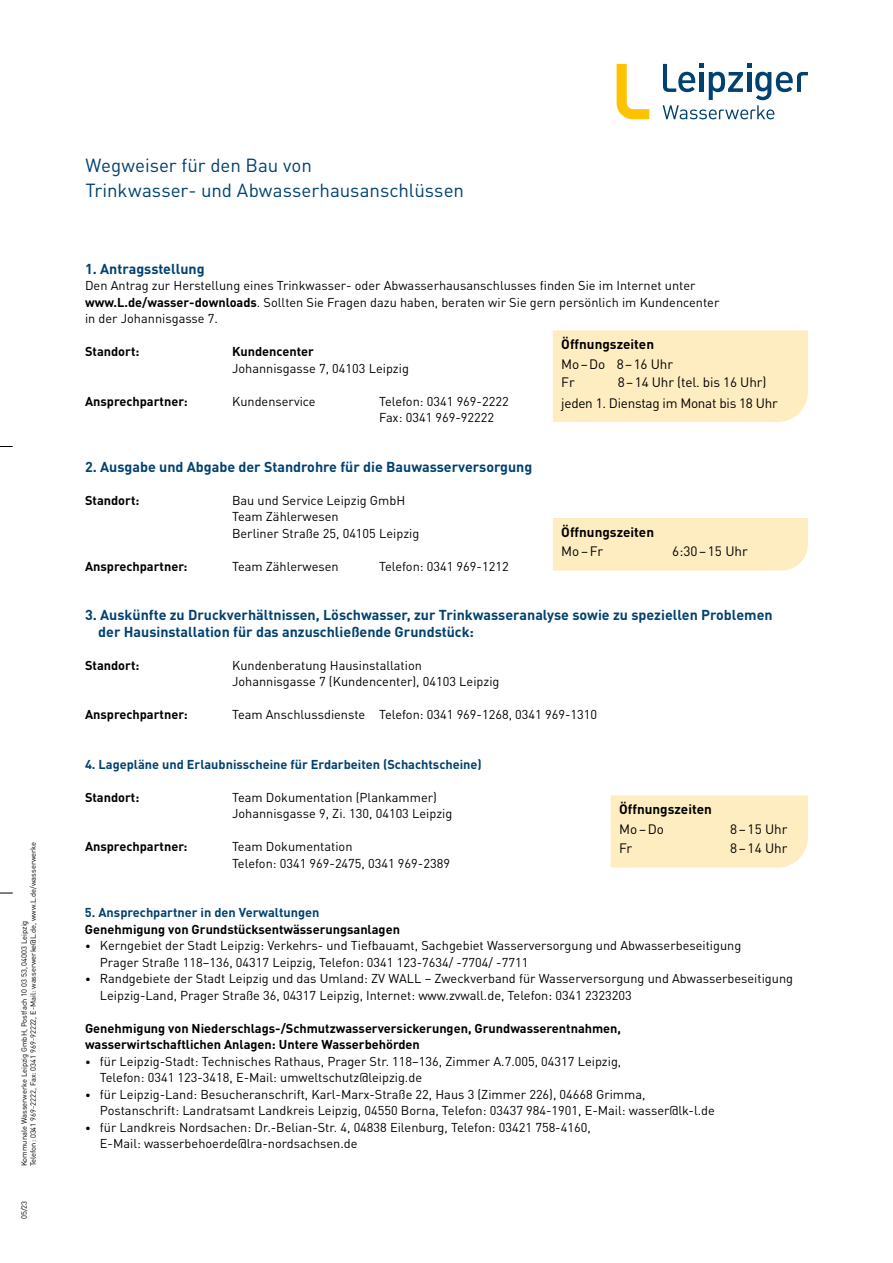
<style>
.page{position:relative;width:893px;height:1263px;background:#fff}
.page>*{position:absolute;margin:0;border:0;box-sizing:border-box;transform-origin:0 0}
.t1{font:18.75px/25.5px "DIN Pro";color:#004170}
.t2{font:700 14.25px/16.5px "DIN Pro";color:#004170}
.t3{font:13.5px/18.6px "DIN Pro";letter-spacing:-.01em;color:#000}
.t4{font:700 13.5px "DIN Pro";color:#000}
.t5{font:12.75px/16.5px "DIN Pro";color:#000}
.t6{font:700 12.75px/16.5px "DIN Pro";color:#000}
.t7{font:700 12.75px "DIN Pro";color:#004170}
.t8{font:7.5px/9px "DIN Pro";color:#000}
.s1{font-weight:700}
.s2{font-size:10.8px}
</style>
<div class="page">
<svg style="left:0;top:446px;width:13px;height:1px"></svg>
<svg style="left:0;top:893px;width:13px;height:1px"></svg>
<div style="left:553px;top:330px;width:255px;height:92px;background:#ffedc2"></div>
<div style="left:553px;top:518px;width:255px;height:53px;background:#ffedc2"></div>
<div style="left:611px;top:795px;width:197px;height:73px;background:#ffedc2"></div>
<svg style="left:617px;top:64px;width:32px;height:55px"></svg>
<svg style="left:663px;top:64px;width:145px;height:55px"></svg>
<p class="t8" style="left:19px;top:1166px;width:326px;rotate:-90deg">Kommunale Wasserwerke Leipzig GmbH, Postfach 10 03 53, 04003 Leipzig<br>Telefon: 0341 969-2222, Fax: 0341 969-92222, E-Mail: wasserwerke@L.de, www.L.de/wasserwerke</p>
<p class="t8" style="left:19px;top:1219px;width:20px;rotate:-90deg">05/23</p>
<h1 class="t1" style="left:86px;top:150px;width:380px">Wegweiser für den Bau von<br>Trinkwasser- und Abwasserhausanschlüssen</h1>
<p class="t2" style="left:85px;top:258px;width:121px">1. Antragsstellung</p>
<p class="t5" style="left:85px;top:276px;width:636px">Den Antrag zur Herstellung eines Trinkwasser- oder Abwasserhausanschlusses finden Sie im Internet unter <span class="s1">www.L.de/wasser-downloads</span>. Sollten Sie Fragen dazu haben, beraten wir Sie gern persönlich im Kundencenter in der Johannisgasse 7.</p>
<p class="t6" style="left:85px;top:342px;width:56px">Standort:</p>
<p class="t6" style="left:232px;top:342px;width:83px">Kundencenter</p>
<p class="t5" style="left:232px;top:358px;width:178px">Johannisgasse 7, 04103 Leipzig</p>
<p class="t6" style="left:85px;top:391px;width:104px">Ansprechpartner:</p>
<p class="t5" style="left:232px;top:391px;width:85px">Kundenservice</p>
<p class="t5" style="left:379px;top:391px;width:131px">Telefon: 0341 969-2222<br>Fax: 0341 969-92222</p>
<p class="t2" style="left:85px;top:456px;width:449px">2. Ausgabe und Abgabe der Standrohre für die Bauwasserversorgung</p>
<p class="t6" style="left:85px;top:490px;width:56px">Standort:</p>
<p class="t5" style="left:232px;top:490px;width:189px">Bau und Service Leipzig GmbH<br>Team Zählerwesen<br>Berliner Straße 25, 04105 Leipzig</p>
<p class="t6" style="left:85px;top:556px;width:104px">Ansprechpartner:</p>
<p class="t5" style="left:232px;top:556px;width:108px">Team Zählerwesen</p>
<p class="t5" style="left:379px;top:556px;width:131px">Telefon: 0341 969-1212</p>
<p class="t2" style="left:98px;top:605px;width:676px;text-indent:-13px">3. Auskünfte zu Druckverhältnissen, Löschwasser, zur Trinkwasseranalyse sowie zu speziellen Problemen der Hausinstallation für das anzuschließende Grundstück:</p>
<p class="t6" style="left:85px;top:655px;width:56px">Standort:</p>
<p class="t5" style="left:232px;top:655px;width:269px">Kundenberatung Hausinstallation<br>Johannisgasse 7 (Kundencenter), 04103 Leipzig</p>
<p class="t6" style="left:85px;top:705px;width:104px">Ansprechpartner:</p>
<p class="t5" style="left:232px;top:705px;width:366px">Team Anschlussdienste Telefon: 0341 969-1268, 0341 969-1310</p>
<p class="t7" style="left:85px;top:753px;width:398px">4. Lagepläne und Erlaubnisscheine für Erdarbeiten (Schachtscheine)</p>
<p class="t6" style="left:85px;top:787px;width:56px">Standort:</p>
<p class="t5" style="left:232px;top:787px;width:222px">Team Dokumentation (Plankammer)<br>Johannisgasse 9, Zi. 130, 04103 Leipzig</p>
<p class="t6" style="left:85px;top:837px;width:104px">Ansprechpartner:</p>
<p class="t5" style="left:232px;top:837px;width:219px">Team Dokumentation<br>Telefon: 0341 969-2475, 0341 969-2389</p>
<p class="t7" style="left:85px;top:902px;width:236px">5. Ansprechpartner in den Verwaltungen</p>
<p class="t6" style="left:85px;top:919px;width:316px">Genehmigung von Grundstücksentwässerungsanlagen</p>
<p class="t5" style="left:100px;top:936px;width:643px;text-indent:-15px"><span class="s2">•</span> Kerngebiet der Stadt Leipzig: Verkehrs- und Tiefbauamt, Sachgebiet Wasserversorgung und Abwasserbeseitigung<br>Prager Straße 118–136, 04317 Leipzig, Telefon: 0341 123-7634/ -7704/ -7711</p>
<p class="t5" style="left:100px;top:969px;width:695px;text-indent:-15px"><span class="s2">•</span> Randgebiete der Stadt Leipzig und das Umland: ZV WALL – Zweckverband für Wasserversorgung und Abwasserbeseitigung<br>Leipzig-Land, Prager Straße 36, 04317 Leipzig, Internet: www.zvwall.de, Telefon: 0341 2323203</p>
<p class="t6" style="left:85px;top:1018px;width:538px">Genehmigung von Niederschlags-/Schmutzwasserversickerungen, Grundwasserentnahmen, wasserwirtschaftlichen Anlagen: Untere Wasserbehörden</p>
<p class="t5" style="left:100px;top:1051px;width:523px;text-indent:-15px"><span class="s2">•</span> für Leipzig-Stadt: Technisches Rathaus, Prager Str. 118–136, Zimmer A.7.005, 04317 Leipzig,<br>Telefon: 0341 123-3418, E-Mail: umweltschutz@leipzig.de</p>
<p class="t5" style="left:100px;top:1084px;width:616px;text-indent:-15px"><span class="s2">•</span> für Leipzig-Land: Besucheranschrift, Karl-Marx-Straße 22, Haus 3 (Zimmer 226), 04668 Grimma,<br>Postanschrift: Landratsamt Landkreis Leipzig, 04550 Borna, Telefon: 03437 984-1901, E-Mail: wasser@lk-l.de</p>
<p class="t5" style="left:100px;top:1117px;width:492px;text-indent:-15px"><span class="s2">•</span> für Landkreis Nordsachen: Dr.-Belian-Str. 4, 04838 Eilenburg, Telefon: 03421 758-4160,<br>E-Mail: wasserbehoerde@lra-nordsachsen.de</p>
<p class="t4" style="left:561px;top:333px;width:94px">Öffnungszeiten</p>
<p class="t3" style="left:561px;top:353px;width:113px">Mo – Do 8 – 16 Uhr<br>Fr</p>
<p class="t3" style="left:561px;top:371px;width:218px;line-height:20.4px;text-indent:57px">8–14 Uhr (tel. bis 16 Uhr) jeden 1. Dienstag im Monat bis 18 Uhr</p>
<p class="t4" style="left:561px;top:521px;width:94px">Öffnungszeiten</p>
<p class="t3" style="left:561px;top:541px;width:43px">Mo–Fr</p>
<p class="t3" style="left:672px;top:541px;width:77px">6:30–15 Uhr</p>
<p class="t4" style="left:619px;top:798px;width:94px">Öffnungszeiten</p>
<p class="t3" style="left:619px;top:818px;width:46px">Mo–Do</p>
<p class="t3" style="left:730px;top:818px;width:59px">8–15 Uhr</p>
<p class="t3" style="left:619px;top:838px;width:15px">Fr</p>
<p class="t3" style="left:730px;top:838px;width:59px">8–14 Uhr</p>
</div>
